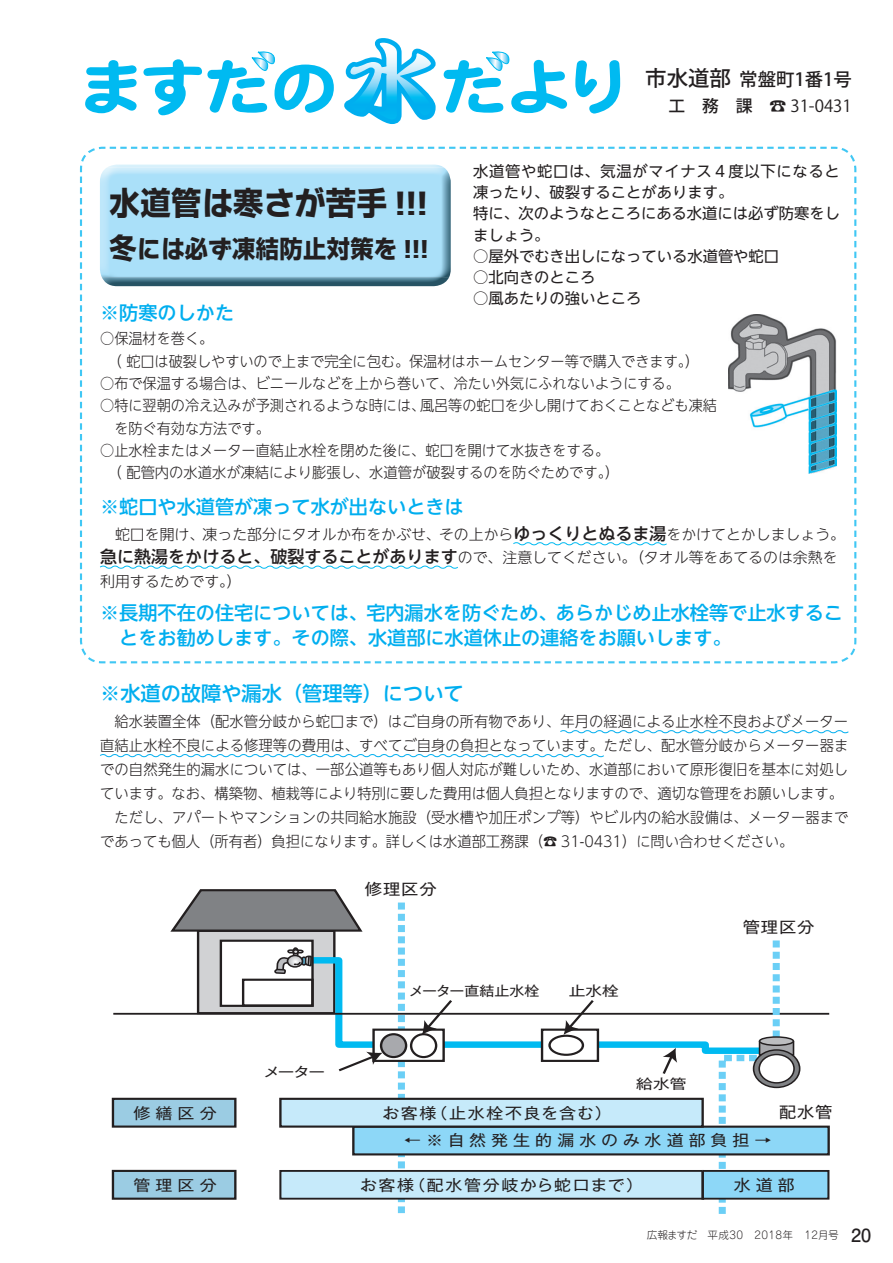
<style>
.page{position:relative;width:893px;height:1263px;background:#fff}
.page>*{position:absolute;margin:0;border:0;box-sizing:border-box;transform-origin:0 0}
.t1{font:700 31.95px "Shin Go Pro";color:#231f20;scale:.95 1}
.t2{font:700 24.45px "Shin Go Pro";letter-spacing:.02em;color:#231f20;scale:.95 1}
.t3{font:500 20.25px "UD Shin Go NT Pro";color:#00aeef}
.t4{font:500 19.2px/24.5px "UD Shin Go NT Pro";color:#00aeef}
.t5{font:500 18.15px "Koz Go Pro";color:#231f20}
.t6{font:16.65px "Koz Go Pro";color:#231f20}
.t7{font:15.75px "Gothic MB101 Pro";color:#231f20;scale:1.08 1}
.t8{font:15.6px "Gothic MB101 Pro";letter-spacing:.05em;color:#231f20;scale:1.11 1}
.t9{font:15.3px/21.3px "UD Shin Go NT Pro";color:#231f20}
.t10{font:15.3px "Gothic MB101 Pro";letter-spacing:.1em;color:#231f20;scale:1.11 1}
.t11{font:15.3px "Gothic MB101 Pro";letter-spacing:.3em;color:#231f20;scale:1.11 1}
.t12{font:15.15px "Gothic MB101 Pro";letter-spacing:.3em;color:#231f20;scale:1.12 1}
.t13{font:300 14.85px/23.9px "UD Shin Go NT Pro";color:#231f20;scale:.96 1}
.t14{font:300 14.85px/22.4px "UD Shin Go NT Pro";color:#231f20;scale:.95 1}
.t15{font:300 14.85px/23.5px "UD Shin Go NT Pro";color:#231f20}
.t16{font:13.5px "Gothic MB101 Pro";color:#231f20;scale:1.23 1}
.t17{font:13.5px "Gothic MB101 Pro";color:#231f20;scale:1.11 1}
.t18{font:300 10.65px "Jun 101 Pro";letter-spacing:.03em;color:#231f20}
.s1{font-family:"Wanpaku GN Std"}
.s2{font-family:"Tahoma"}
.s3{font-size:28.65px}
.s4{font-size:21.3px}
.s5{font-weight:500}
.s6{font-weight:500;font-size:16.95px}
.s7{font-family:"Futo Go B101 Pro";font-weight:700;font-size:18px}
</style>
<div class="page">
<svg style="left:85px;top:60px;width:52px;height:53px"></svg>
<svg style="left:143px;top:51px;width:191px;height:64px"></svg>
<svg style="left:444px;top:51px;width:123px;height:62px"></svg>
<svg style="left:575px;top:60px;width:45px;height:54px"></svg>
<svg style="left:344px;top:38px;width:92px;height:86px"></svg>
<div style="left:198px;top:931px;width:136px;height:82px;background:#d1d2d4"></div>
<div style="left:197px;top:930px;width:138px;height:84px;border:2px solid #231f20"></div>
<svg style="left:304px;top:959px;width:482px;height:98px"></svg>
<div style="left:221px;top:941px;width:91px;height:65px;background:#fff"></div>
<div style="left:220px;top:939px;width:94px;height:68px;border:2px solid #231f20"></div>
<svg style="left:170px;top:889px;width:195px;height:86px"></svg>
<div style="left:242px;top:978px;width:72px;height:29px;border:2px solid #231f20"></div>
<hr style="left:113px;top:1013px;width:716px;height:2px;background:#231f20">
<svg style="left:398px;top:902px;width:7px;height:311px"></svg>
<svg style="left:715px;top:940px;width:68px;height:274px"></svg>
<div style="left:542px;top:1030px;width:56px;height:31px;background:#fff"></div>
<div style="left:541px;top:1028px;width:58px;height:34px;border:2px solid #231f20"></div>
<div style="left:548px;top:1034px;width:36px;height:22px;border:2px solid #231f20;border-radius:50%"></div>
<svg style="left:375px;top:1031px;width:67px;height:28px"></svg>
<div style="left:372px;top:1028px;width:73px;height:34px;border:2px solid #231f20"></div>
<div style="left:381px;top:1034px;width:25px;height:23px;background:#a8a9ad;border-radius:50%"></div>
<div style="left:380px;top:1033px;width:27px;height:25px;border:2px solid #231f20;border-radius:50%"></div>
<div style="left:759px;top:1040px;width:35px;height:16px;background:#a8a9ad;border:2px solid #231f20"></div>
<div style="left:759px;top:1037px;width:34px;height:8px;background:#bcbdc0;border-radius:50%"></div>
<div style="left:759px;top:1036px;width:35px;height:10px;border:2px solid #231f20;border-radius:50%"></div>
<svg style="left:754px;top:1050px;width:46px;height:37px"></svg>
<div style="left:753px;top:1049px;width:47px;height:39px;border:2px solid #231f20;border-radius:50%"></div>
<div style="left:759px;top:1054px;width:35px;height:29px;background:#fff;border-radius:50%"></div>
<div style="left:758px;top:1054px;width:37px;height:29px;border:2px solid #231f20;border-radius:50%"></div>
<div style="left:411px;top:1034px;width:25px;height:23px;background:#fff;border-radius:50%"></div>
<div style="left:410px;top:1033px;width:27px;height:25px;border:2px solid #231f20;border-radius:50%"></div>
<svg style="left:336px;top:1052px;width:46px;height:20px"></svg>
<svg style="left:661px;top:1048px;width:16px;height:26px"></svg>
<svg style="left:422px;top:998px;width:32px;height:37px"></svg>
<svg style="left:564px;top:998px;width:32px;height:37px"></svg>
<div style="left:113px;top:1099px;width:122px;height:27px;background:#9bcce3"></div>
<div style="left:112px;top:1098px;width:124px;height:30px;border:2px solid #231f20"></div>
<div style="left:113px;top:1171px;width:122px;height:28px;background:#9bcce3"></div>
<div style="left:112px;top:1170px;width:124px;height:30px;border:2px solid #231f20"></div>
<div style="left:353px;top:1127px;width:476px;height:27px;background:#8dd7f7"></div>
<div style="left:352px;top:1125px;width:478px;height:30px;border:2px solid #231f20"></div>
<div style="left:280px;top:1171px;width:423px;height:28px;background:#c6eafa"></div>
<div style="left:279px;top:1170px;width:425px;height:30px;border:2px solid #231f20"></div>
<div style="left:703px;top:1171px;width:125px;height:28px;background:#8dd7f7"></div>
<div style="left:702px;top:1170px;width:127px;height:30px;border:2px solid #231f20"></div>
<hr style="left:701px;top:1171px;width:3px;height:28px;background:#231f20">
<div style="left:280px;top:1099px;width:423px;height:27px;background:#c6eafa"></div>
<div style="left:279px;top:1098px;width:425px;height:30px;border:2px solid #231f20"></div>
<svg style="left:79px;top:146px;width:778px;height:518px"></svg>
<img style="left:728px;top:314px;width:108px;height:159px">
<svg style="left:560px;top:730px;width:289px;height:4px"></svg>
<svg style="left:100px;top:754px;width:504px;height:4px"></svg>
<svg style="left:512px;top:541px;width:156px;height:5px"></svg>
<svg style="left:99px;top:565px;width:360px;height:5px"></svg>
<h1 class="t1" style="left:109px;top:178px;width:336px">水道管<span class="s1">は</span>寒<span class="s1">さが</span>苦手 <span class="s2">!!!</span></h1>
<h2 class="t2" style="left:109px;top:229px;width:337px"><span class="s3">冬</span><span class="s1">には</span>必<span class="s1">ず</span>凍結防止対策<span class="s1">を</span> <span class="s2">!!!</span></h2>
<p class="t4" style="left:100px;top:300px;width:135px">※防寒のしかた</p>
<p class="t5" style="left:645px;top:68px;width:208px"><span class="s4">市水道部</span> 常盤町1番1号</p>
<p class="t6" style="left:668px;top:95px;width:185px"><span class="s5">工　務　課</span>　☎ 31-0431</p>
<p class="t9" style="left:473px;top:160px;width:368px">水道管や蛇口は、気温がマイナス４度以下になると凍ったり、破裂することがあります。<br>特に、次のようなところにある水道には必ず防寒をしましょう。</p>
<p class="t9" style="left:473px;top:245px;width:308px">○屋外でむき出しになっている水道管や蛇口</p>
<p class="t9" style="left:473px;top:266px;width:124px">○北向きのところ</p>
<p class="t9" style="left:473px;top:288px;width:170px">○風あたりの強いところ</p>
<p class="t14" style="left:100px;top:327px;width:632px">○ 保温材を巻く。<br>　（ 蛇口は破裂しやすいので上まで完全に包む。保温材はホームセンター等で購入できます。）</p>
<p class="t14" style="left:100px;top:372px;width:612px">○布で保温する場合は、ビニールなどを上から巻いて、冷たい外気にふれないようにする。</p>
<p class="t14" style="left:114px;top:394px;width:636px;text-indent:-14px">○ 特に翌朝の冷え込みが予測されるような時には、風呂等の蛇口を少し開けておくことなども凍結を防ぐ有効な方法です。</p>
<p class="t14" style="left:100px;top:439px;width:548px">○止水栓またはメーター直結止水栓を閉めた後に、蛇口を開けて水抜きをする。　（ 配管内の水道水が凍結により膨張し、水道管が破裂するのを防ぐためです。）</p>
<p class="t4" style="left:100px;top:494px;width:365px">※蛇口や水道管が凍って水が出ないときは</p>
<p class="t15" style="left:100px;top:522px;width:746px">　蛇口を開け、凍った部分にタオルか布をかぶせ、その上から<span class="s6">ゆっくりとぬるま湯</span>をかけてとかしましょう。<span class="s6">急に熱湯をかけると、破裂することがあります</span>ので、注意してください。（タオル等をあてるのは余熱を利用するためです。）</p>
<p class="t4" style="left:119px;top:600px;width:725px;text-indent:-19px">※ 長期不在の住宅については、宅内漏水を防ぐため、あらかじめ止水栓等で止水することをお勧めします。その際、水道部に水道休止の連絡をお願いします。</p>
<h3 class="t3" style="left:100px;top:677px;width:365px">※水道の故障や漏水（管理等）について</h3>
<p class="t13" style="left:100px;top:709px;width:781px">　給水装置全体（配水管分岐から蛇口まで）はご自身の所有物であり、年月の経過による止水栓不良およびメーター直結止水栓不良による修理等の費用は、すべてご自身の負担となっています。ただし、配水管分岐からメーター器までの自然発生的漏水については、一部公道等もあり個人対応が難しいため、水道部において原形復旧を基本に対処しています。なお、構築物、植栽等により特別に要した費用は個人負担となりますので、適切な管理をお願いします。　ただし、アパートやマンションの共同給水施設（受水槽や加圧ポンプ等）やビル内の給水設備は、メーター器までであっても個人（所有者）負担になります。詳しくは水道部工務課（☎ 31-0431）に問い合わせください。</p>
<p class="t12" style="left:134px;top:1100px;width:76px">修繕区分</p>
<p class="t16" style="left:264px;top:1061px;width:51px">メーター</p>
<p class="t8" style="left:365px;top:876px;width:66px">修理区分</p>
<p class="t17" style="left:409px;top:980px;width:119px">メーター直結止水栓</p>
<p class="t16" style="left:569px;top:980px;width:42px">止水栓</p>
<p class="t16" style="left:636px;top:1073px;width:42px">給水管</p>
<p class="t8" style="left:743px;top:914px;width:66px">管理区分</p>
<p class="t10" style="left:382px;top:1100px;width:208px">お客様（止水栓不良を含む）</p>
<p class="t8" style="left:779px;top:1099px;width:50px">配水管</p>
<p class="t11" style="left:404px;top:1128px;width:332px">←※自然発生的漏水のみ水道部負担→</p>
<p class="t12" style="left:134px;top:1173px;width:76px">管理区分</p>
<p class="t10" style="left:360px;top:1172px;width:257px">お客様（配水管分岐から蛇口まで）</p>
<p class="t7" style="left:734px;top:1172px;width:58px">水道部</p>
<p class="t18" style="left:647px;top:1226px;width:226px">広報ますだ　平成30　2018年　12月号 <span class="s7">20</span></p>
</div>
